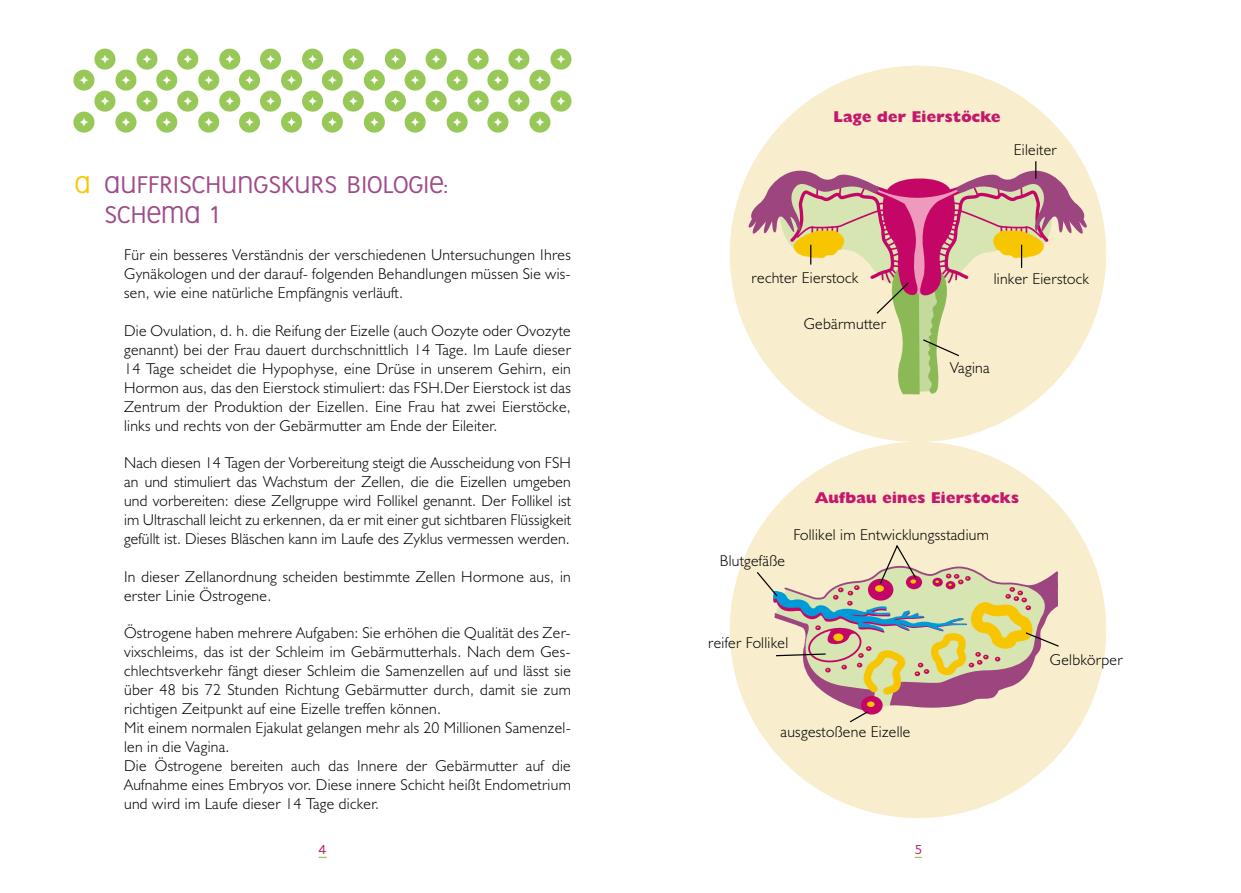
<style>
.page{position:relative;width:1241px;height:893px;background:#fff}
.page>*{position:absolute;margin:0;border:0;box-sizing:border-box;transform-origin:0 0}
.t1{font:84px "Insta Frieze";letter-spacing:-.015em;color:#98c858}
.t2{font:24.5px/29.4px "Uni F Pro";letter-spacing:-.02em;color:#9e4b89}
.t3{font:300 15.75px/18.9px "Humanist 521 BT";letter-spacing:.02em;color:#000;text-align:justify}
.t4{font:800 15.75px "Humanist 521 BT";letter-spacing:.02em;color:#c3196d}
.t5{font:13.12px "Uni F Pro";color:#c3196d}
.s1{color:#fac600}
</style>
<div class="page">
<div style="left:729px;top:66px;width:376px;height:376px;background:#f8edcc;border-radius:50%"></div>
<div style="left:729px;top:442px;width:376px;height:376px;background:#f8edcc;border-radius:50%"></div>
<svg style="left:748px;top:161px;width:338px;height:233px"></svg>
<svg style="left:757px;top:544px;width:302px;height:179px"></svg>
<h1 class="t1" style="left:84px;top:54px;width:499px">RRRRRR</h1>
<h2 class="t2" style="left:104px;top:169px;width:345px;text-indent:-30px"><span class="s1">A</span> AUFFRISCHUNGSKURS BIOLOGIE:<br>SCHEMA 1</h2>
<p class="t3" style="left:124px;top:245px;width:448px">Für ein besseres Verständnis der verschiedenen Untersuchungen Ihres Gynäkologen und der darauf- folgenden Behandlungen müssen Sie wis&shy;sen, wie eine natürliche Empfängnis verläuft.</p>
<p class="t3" style="left:124px;top:321px;width:448px">Die Ovulation, d. h. die Reifung der Eizelle (auch Oozyte oder Ovozyte genannt) bei der Frau dauert durchschnittlich 14 Tage. Im Laufe dieser 14 Tage scheidet die Hypophyse, eine Drüse in unserem Gehirn, ein Hormon aus, das den Eierstock stimuliert: das FSH.Der Eierstock ist das Zentrum der Produktion der Eizellen. Eine Frau hat zwei Eierstöcke, links und rechts von der Gebärmutter am Ende der Eileiter.</p>
<p class="t3" style="left:124px;top:453px;width:448px">Nach diesen 14 Tagen der Vorbereitung steigt die Ausscheidung von FSH an und stimuliert das Wachstum der Zellen, die die Eizellen umgeben und vorbereiten: diese Zellgruppe wird Follikel genannt. Der Follikel ist im Ultraschall leicht zu erkennen, da er mit einer gut sichtbaren Flüssigkeit gefüllt ist. Dieses Bläschen kann im Laufe des Zyklus vermessen werden.</p>
<p class="t3" style="left:124px;top:567px;width:448px">In dieser Zellanordnung scheiden bestimmte Zellen Hormone aus, in erster Linie Östrogene.</p>
<p class="t3" style="left:124px;top:623px;width:448px;text-align:left">Östrogene haben mehrere Aufgaben: Sie erhöhen die Qualität des Zer&shy;vixschleims, das ist der Schleim im Gebärmutterhals. Nach dem Ges&shy;chlechtsverkehr fängt dieser Schleim die Samenzellen auf und lässt sie über 48 bis 72 Stunden Richtung Gebärmutter durch, damit sie zum richtigen Zeitpunkt auf eine Eizelle treffen können.<br>Mit einem normalen Ejakulat gelangen mehr als 20 Millionen Samenzel&shy;len in die Vagina.<br>Die Östrogene bereiten auch das Innere der Gebärmutter auf die Aufnahme eines Embryos vor. Diese innere Schicht heißt Endometrium und wird im Laufe dieser 14 Tage dicker.</p>
<p class="t4" style="left:833px;top:107px;width:168px">Lage der Eierstöcke</p>
<p class="t3" style="left:1013px;top:140px;width:44px">Eileiter</p>
<p class="t3" style="left:751px;top:268px;width:108px">rechter Eierstock</p>
<p class="t3" style="left:993px;top:269px;width:97px">linker Eierstock</p>
<p class="t3" style="left:803px;top:314px;width:84px">Gebärmutter</p>
<p class="t3" style="left:950px;top:357px;width:41px">Vagina</p>
<p class="t4" style="left:815px;top:487px;width:205px">Aufbau eines Eierstocks</p>
<p class="t3" style="left:719px;top:550px;width:67px">Blutgefäße</p>
<p class="t3" style="left:793px;top:524px;width:197px">Follikel im Entwicklungsstadium</p>
<p class="t3" style="left:708px;top:633px;width:81px">reifer Follikel</p>
<p class="t3" style="left:780px;top:722px;width:131px">ausgestoßene Eizelle</p>
<p class="t3" style="left:1049px;top:650px;width:74px">Gelbkörper</p>
<p class="t5" style="left:318px;top:841px;width:10px">4</p>
<p class="t5" style="left:914px;top:841px;width:9px">5</p>
</div>
